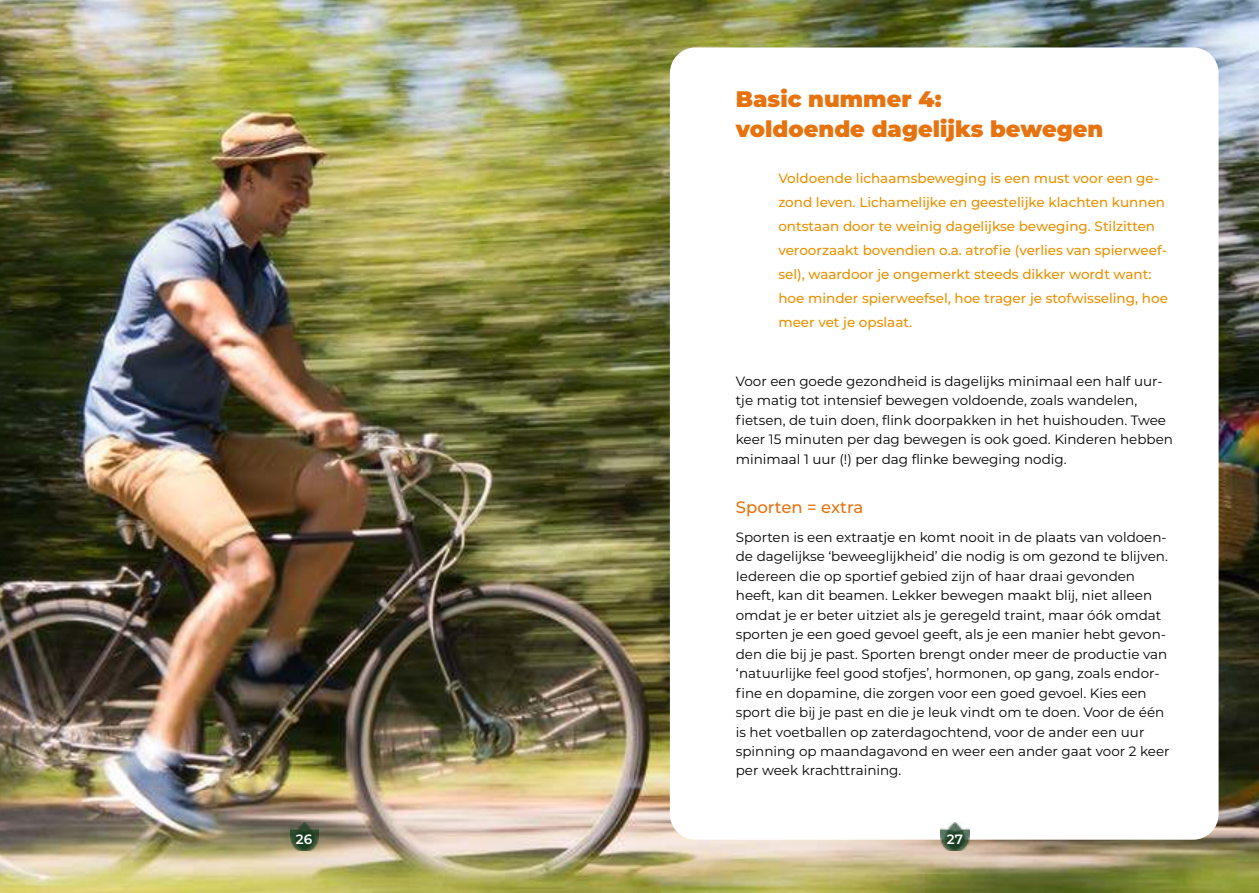
<style>
.page{position:relative;width:1259px;height:893px;background:#fff}
.page>*{position:absolute;margin:0;border:0;box-sizing:border-box;transform-origin:0 0}
.t1{font:900 22.5px/30px "Montserrat";color:#e6730f}
.t2{font:500 16.5px "Montserrat";color:#e6730f}
.t3{font:13.5px/19.5px "Montserrat";color:#000}
.t4{font:500 13.5px/24px "Montserrat";color:#eb9100}
.t5{font:600 13.5px "Montserrat";color:#fff}
</style>
<div class="page">
<img style="left:0;top:0;width:1259px;height:893px">
<div style="left:670px;top:47px;width:548px;height:793px;background:#fff;border-radius:26px"></div>
<img style="left:940px;top:822px;width:29px;height:28px">
<img style="left:290px;top:822px;width:28px;height:28px">
<h1 class="t1" style="left:736px;top:85px;width:369px">Basic nummer 4:<br>voldoende dagelijks bewegen</h1>
<p class="t4" style="left:778px;top:168px;width:391px">Voldoende lichaamsbeweging is een must voor een ge&shy;zond leven. Lichamelijke en geestelijke klachten kunnen ontstaan door te weinig dagelijkse beweging. Stilzitten veroorzaakt bovendien o.a. atrofie (verlies van spierweef&shy;sel), waardoor je ongemerkt steeds dikker wordt want: hoe minder spierweefsel, hoe trager je stofwisseling, hoe meer vet je opslaat.</p>
<p class="t3" style="left:736px;top:371px;width:438px">Voor een goede gezondheid is dagelijks minimaal een half uur&shy;tje matig tot intensief bewegen voldoende, zoals wandelen, fietsen, de tuin doen, flink doorpakken in het huishouden. Twee keer 15 minuten per dag bewegen is ook goed. Kinderen hebben minimaal 1 uur (!) per dag flinke beweging nodig.</p>
<p class="t2" style="left:736px;top:501px;width:129px">Sporten = extra</p>
<p class="t3" style="left:736px;top:527px;width:435px">Sporten is een extraatje en komt nooit in de plaats van voldoen&shy;de dagelijkse ‘beweeglijkheid’ die nodig is om gezond te blijven.<br>Iedereen die op sportief gebied zijn of haar draai gevonden heeft, kan dit beamen. Lekker bewegen maakt blij, niet alleen omdat je er beter uitziet als je geregeld traint, maar óók omdat sporten je een goed gevoel geeft, als je een manier hebt gevon&shy;den die bij je past. Sporten brengt onder meer de productie van ‘natuurlijke feel good stofjes’, hormonen, op gang, zoals endor&shy;fine en dopamine, die zorgen voor een goed gevoel. Kies een sport die bij je past en die je leuk vindt om te doen. Voor de één is het voetballen op zaterdagochtend, voor de ander een uur spinning op maandagavond en weer een ander gaat voor 2 keer per week krachttraining.</p>
<p class="t5" style="left:296px;top:833px;width:18px">26</p>
<p class="t5" style="left:947px;top:833px;width:18px">27</p>
</div>
